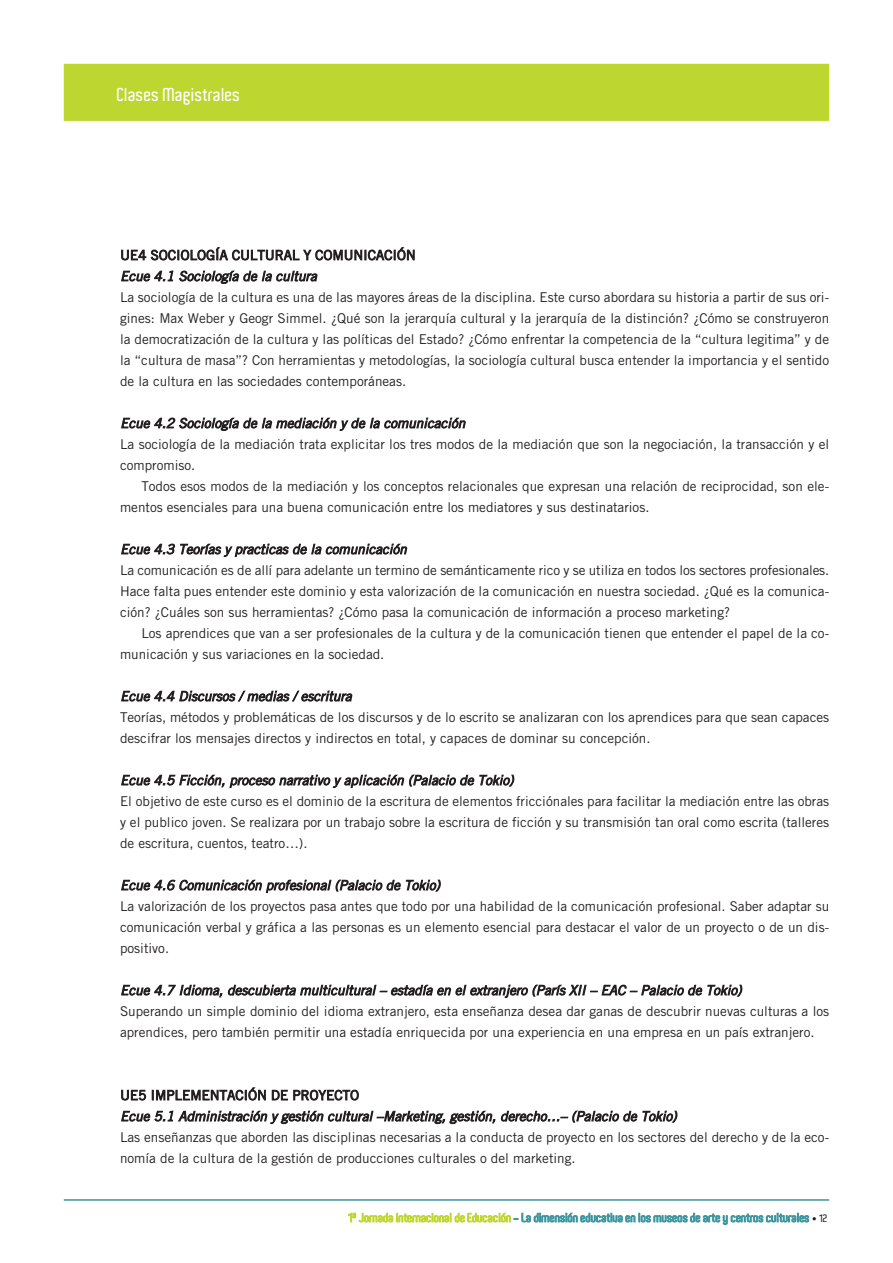
<style>
.page{position:relative;width:893px;height:1263px;background:#fff}
.page>*{position:absolute;margin:0;border:0;box-sizing:border-box;transform-origin:0 0}
.t1{font:600 18px "Aldo";color:#fff}
.t2{font:13.5px/21px "Trade Gothic";color:#231f20}
.t3{font:italic 13.5px "Trade Gothic";color:#231f20}
.t4{font:600 12px "Aldo";color:#3d959e}
.s1{color:#bed630}
.s2{font-family:"Trade Gothic";font-weight:400;font-size:9px;color:#231f20}
.s3{font-size:10.5px;color:#231f20}
</style>
<div class="page">
<div style="left:64px;top:64px;width:765px;height:57px;background:#bed630"></div>
<hr style="left:64px;top:1199px;width:765px;height:2px;background:#3d959e">
<h1 class="t1" style="left:117px;top:84px;width:125px">Clases Magistrales</h1>
<p class="t2" style="left:120px;top:244px;width:297px">UE4 SOCIOLOGÍA CULTURAL Y COMUNICACIÓN</p>
<p class="t3" style="left:120px;top:268px;width:201px">Ecue 4.1 Sociología de la cultura</p>
<p class="t2" style="left:120px;top:287px;width:711px;text-align:justify">La sociología de la cultura es una de las mayores áreas de la disciplina. Este curso abordara su historia a partir de sus ori&shy;gines: Max Weber y Geogr Simmel. ¿Qué son la jerarquía cultural y la jerarquía de la distinción? ¿Cómo se construyeron la democratización de la cultura y las políticas del Estado? ¿Cómo enfrentar la competencia de la “cultura legitima” y de la “cultura de masa”? Con herramientas y metodologías, la sociología cultural busca entender la importancia y el sentido de la cultura en las sociedades contemporáneas.</p>
<p class="t3" style="left:120px;top:415px;width:350px">Ecue 4.2 Sociología de la mediación y de la comunicación</p>
<p class="t2" style="left:120px;top:434px;width:711px">La sociología de la mediación trata explicitar los tres modos de la mediación que son la negociación, la transacción y el compromiso.</p>
<p class="t2" style="left:120px;top:476px;width:711px;text-indent:21px">Todos esos modos de la mediación y los conceptos relacionales que expresan una relación de reciprocidad, son ele&shy;mentos esenciales para una buena comunicación entre los mediatores y sus destinatarios.</p>
<p class="t3" style="left:120px;top:541px;width:291px">Ecue 4.3 Teorías y practicas de la comunicación</p>
<p class="t2" style="left:120px;top:560px;width:711px;text-align:justify">La comunicación es de allí para adelante un termino de semánticamente rico y se utiliza en todos los sectores profesionales.<br>Hace falta pues entender este dominio y esta valorización de la comunicación en nuestra sociedad. ¿Qué es la comunica&shy;ción? ¿Cuáles son sus herramientas? ¿Cómo pasa la comunicación de información a proceso marketing?</p>
<p class="t2" style="left:120px;top:623px;width:711px;text-indent:21px">Los aprendices que van a ser profesionales de la cultura y de la comunicación tienen que entender el papel de la co&shy;municación y sus variaciones en la sociedad.</p>
<p class="t3" style="left:120px;top:688px;width:236px">Ecue 4.4 Discursos / medias / escritura</p>
<p class="t2" style="left:120px;top:707px;width:711px">Teorías, métodos y problemáticas de los discursos y de lo escrito se analizaran con los aprendices para que sean capaces descifrar los mensajes directos y indirectos en total, y capaces de dominar su concepción.</p>
<p class="t3" style="left:120px;top:772px;width:398px">Ecue 4.5 Ficción, proceso narrativo y aplicación (Palacio de Tokio)</p>
<p class="t2" style="left:120px;top:791px;width:711px;text-align:justify">El objetivo de este curso es el dominio de la escritura de elementos fricciónales para facilitar la mediación entre las obras y el publico joven. Se realizara por un trabajo sobre la escritura de ficción y su transmisión tan oral como escrita (talleres de escritura, cuentos, teatro…).</p>
<p class="t3" style="left:120px;top:877px;width:325px">Ecue 4.6 Comunicación profesional (Palacio de Tokio)</p>
<p class="t2" style="left:120px;top:896px;width:711px;text-align:justify">La valorización de los proyectos pasa antes que todo por una habilidad de la comunicación profesional. Saber adaptar su comunicación verbal y gráfica a las personas es un elemento esencial para destacar el valor de un proyecto o de un dis&shy;positivo.</p>
<p class="t3" style="left:120px;top:982px;width:626px">Ecue 4.7 Idioma, descubierta multicultural – estadía en el extranjero (París XII – EAC – Palacio de Tokio)</p>
<p class="t2" style="left:120px;top:1001px;width:711px">Superando un simple dominio del idioma extranjero, esta enseñanza desea dar ganas de descubrir nuevas culturas a los aprendices, pero también permitir una estadía enriquecida por una experiencia en una empresa en un país extranjero.</p>
<p class="t2" style="left:120px;top:1084px;width:240px">UE5 IMPLEMENTACIÓN DE PROYECTO</p>
<p class="t3" style="left:120px;top:1108px;width:561px">Ecue 5.1 Administración y gestión cultural –Marketing, gestión, derecho…– (Palacio de Tokio)</p>
<p class="t2" style="left:120px;top:1127px;width:711px">Las enseñanzas que aborden las disciplinas necesarias a la conducta de proyecto en los sectores del derecho y de la eco&shy;nomía de la cultura de la gestión de producciones culturales o del marketing.</p>
<p class="t4" style="left:349px;top:1211px;width:481px"><span class="s1">1</span><sup>a</sup> <span class="s1">Jornada Internacional de Educación</span> - La dimensión educativa en los museos de arte y centros culturales <span class="s2">•</span> <span class="s3">12</span></p>
</div>
